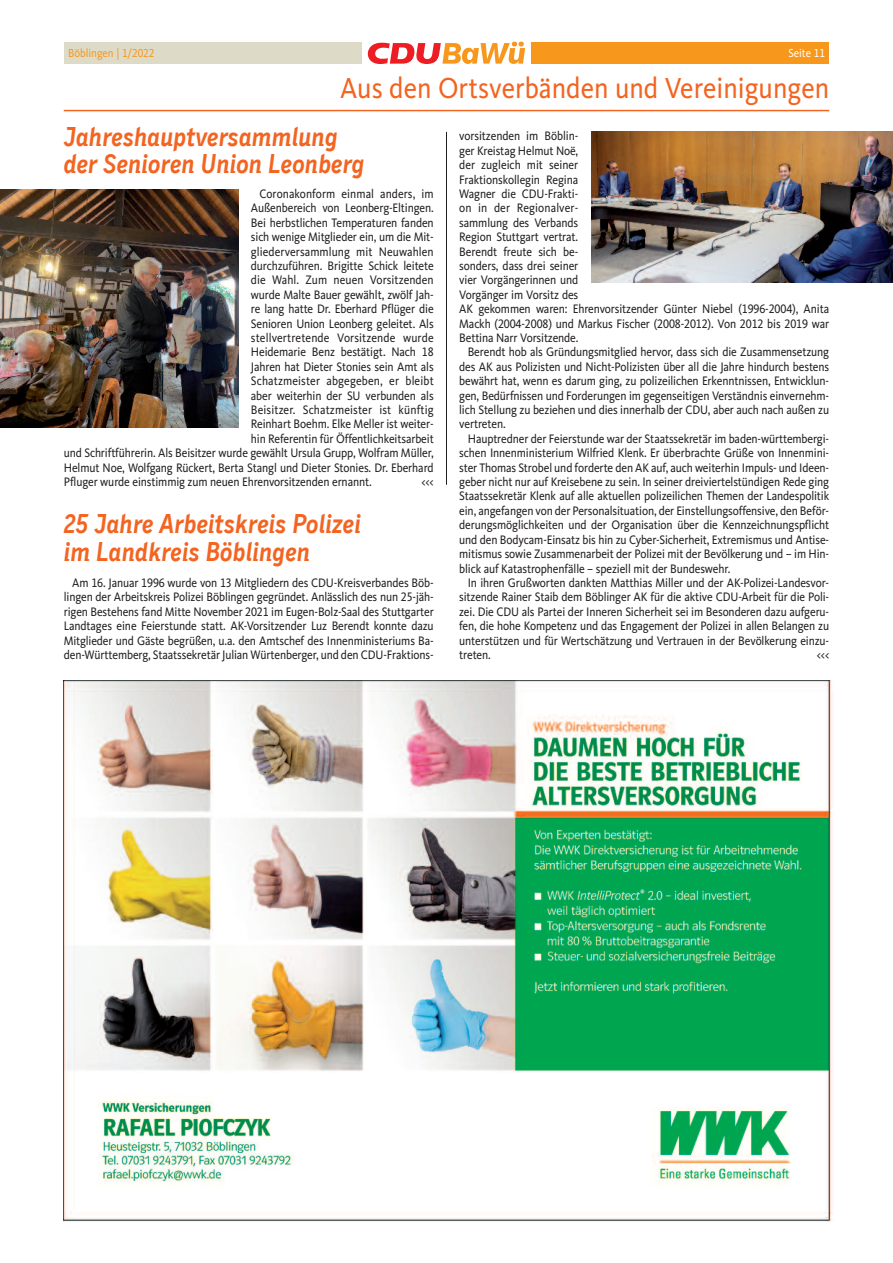
<style>
.page{position:relative;width:893px;height:1263px;background:#fff}
.page>*{position:absolute;margin:0;border:0;box-sizing:border-box;transform-origin:0 0}
.t1{font:30px "CDU Kievit Tab";color:#f36421;scale:.9 1}
.t2{font:italic 700 27px/27px "CDU Skopex";letter-spacing:-.01em;color:#f36421;scale:.9 1}
.t3{font:12.75px/14.4px "CDU Kievit Tab";letter-spacing:-.01em;color:#231f20;text-align:justify;scale:.9 1}
.t4{font:12.75px "CDU Kievit Tab";letter-spacing:.01em;color:#231f20;scale:.9 1}
.t5{font:12px "CDU Kievit Tab";color:#f7981d;scale:.9 1}
.t6{font:12px "CDU Kievit Tab";color:#fff;scale:.9 1}
</style>
<div class="page">
<div style="left:531px;top:43px;width:298px;height:21px;background:#f7981d"></div>
<div style="left:64px;top:43px;width:297px;height:21px;background:#dddbc7"></div>
<hr style="left:64px;top:110px;width:765px;height:1px;background:#f36421">
<svg style="left:368px;top:42px;width:157px;height:22px"></svg>
<img style="left:0;top:189px;width:238px;height:238px">
<img style="left:591px;top:132px;width:302px;height:151px">
<img style="left:64px;top:680px;width:769px;height:542px">
<hr style="left:446px;top:132px;width:1px;height:353px;background:#231f20">
<p class="t5" style="left:68px;top:49px;width:98px">Böblingen | 1/2022</p>
<p class="t6" style="left:788px;top:49px;width:42px">Seite 11</p>
<h1 class="t1" style="left:340px;top:78px;width:545px">Aus den Ortsverbänden und Vereinigungen</h1>
<h2 class="t2" style="left:64px;top:122px;width:336px">Jahreshauptversammlung der Senioren Union Leonberg</h2>
<p class="t3" style="left:259px;top:188px;width:195px">Coronakonform einmal anders, im</p>
<p class="t3" style="left:251px;top:202px;width:205px">Außenbereich von Leonberg-Eltingen.</p>
<p class="t3" style="left:251px;top:217px;width:205px">Bei herbstlichen Temperaturen fanden</p>
<p class="t3" style="left:251px;top:231px;width:205px">sich wenige Mitglieder ein, um die Mit-</p>
<p class="t3" style="left:251px;top:245px;width:205px">gliederversammlung mit Neuwahlen</p>
<p class="t3" style="left:251px;top:260px;width:205px">durchzuführen. Brigitte Schick leitete</p>
<p class="t3" style="left:251px;top:274px;width:205px">die Wahl. Zum neuen Vorsitzenden</p>
<p class="t3" style="left:251px;top:289px;width:205px">wurde Malte Bauer gewählt, zwölf Jah-</p>
<p class="t3" style="left:251px;top:303px;width:205px">re lang hatte Dr. Eberhard Pflüger die</p>
<p class="t3" style="left:251px;top:317px;width:205px">Senioren Union Leonberg geleitet. Als</p>
<p class="t4" style="left:251px;top:334px;width:205px">stellvertretende Vorsitzende wurde</p>
<p class="t3" style="left:251px;top:346px;width:205px">Heidemarie Benz bestätigt. Nach 18</p>
<p class="t3" style="left:251px;top:361px;width:205px">Jahren hat Dieter Stonies sein Amt als</p>
<p class="t4" style="left:251px;top:377px;width:205px">Schatzmeister abgegeben, er bleibt</p>
<p class="t3" style="left:251px;top:389px;width:205px">aber weiterhin der SU verbunden als</p>
<p class="t4" style="left:251px;top:406px;width:205px">Beisitzer. Schatzmeister ist künftig</p>
<p class="t3" style="left:251px;top:418px;width:205px">Reinhart Boehm. Elke Meller ist weiter-</p>
<p class="t3" style="left:251px;top:433px;width:205px">hin Referentin für Öffentlichkeitsarbeit</p>
<p class="t3" style="left:64px;top:447px;width:413px">und Schriftführerin. Als Beisitzer wurde gewählt Ursula Grupp, Wolfram Müller,</p>
<p class="t3" style="left:64px;top:461px;width:413px">Helmut Noe, Wolfgang Rückert, Berta Stangl und Dieter Stonies. Dr. Eberhard</p>
<p class="t3" style="left:64px;top:476px;width:344px">Pfluger wurde einstimmig zum neuen Ehrenvorsitzenden ernannt.</p>
<p class="t3" style="left:421px;top:476px;width:15px">&lt;&lt;&lt;</p>
<h2 class="t2" style="left:64px;top:509px;width:332px;line-height:28.5px">25 Jahre Arbeitskreis Polizei im Landkreis Böblingen</h2>
<p class="t3" style="left:64px;top:577px;width:413px;text-indent:9px">Am 16. Januar 1996 wurde von 13 Mitgliedern des CDU-Kreisverbandes Böb&shy;lingen der Arbeitskreis Polizei Böblingen gegründet. Anlässlich des nun 25-jäh&shy;rigen Bestehens fand Mitte November 2021 im Eugen-Bolz-Saal des Stuttgarter Landtages eine Feierstunde statt. AK-Vorsitzender Luz Berendt konnte dazu Mitglieder und Gäste begrüßen, u.a. den Amtschef des Innenministeriums Ba&shy;den-Württemberg, Staatssekretär Julian Würtenberger, und den CDU-Fraktions-</p>
<p class="t3" style="left:459px;top:130px;width:413px;text-align:left">vorsitzenden im Böblin-<br>ger Kreistag Helmut Noë,<br>der zugleich mit seiner<br>Fraktionskollegin Regina<br>Wagner die CDU-Frakti-<br>on in der Regionalver-<br>sammlung des Verbands<br>Region Stuttgart vertrat.<br>Berendt freute sich be-<br>sonders, dass drei seiner<br>vier Vorgängerinnen und<br>Vorgänger im Vorsitz des<br>AK gekommen waren: Ehrenvorsitzender Günter Niebel (1996-2004), Anita<br>Mackh (2004-2008) und Markus Fischer (2008-2012). Von 2012 bis 2019 war<br>Bettina Narr Vorsitzende.</p>
<p class="t3" style="left:459px;top:346px;width:413px;text-indent:9px">Berendt hob als Gründungsmitglied hervor, dass sich die Zusammensetzung des AK aus Polizisten und Nicht-Polizisten über all die Jahre hindurch bestens bewährt hat, wenn es darum ging, zu polizeilichen Erkenntnissen, Entwicklun&shy;gen, Bedürfnissen und Forderungen im gegenseitigen Verständnis einvernehm&shy;lich Stellung zu beziehen und dies innerhalb der CDU, aber auch nach außen zu vertreten.</p>
<p class="t3" style="left:459px;top:433px;width:413px;text-indent:9px">Hauptredner der Feierstunde war der Staatssekretär im baden-württembergi&shy;schen Innenministerium Wilfried Klenk. Er überbrachte Grüße von Innenmini&shy;ster Thomas Strobel und forderte den AK auf, auch weiterhin Impuls- und Ideen&shy;geber nicht nur auf Kreisebene zu sein. In seiner dreiviertelstündigen Rede ging Staatssekretär Klenk auf alle aktuellen polizeilichen Themen der Landespolitik ein, angefangen von der Personalsituation, der Einstellungsoffensive, den Beför&shy;derungsmöglichkeiten und der Organisation über die Kennzeichnungspflicht und den Bodycam-Einsatz bis hin zu Cyber-Sicherheit, Extremismus und Antise&shy;mitismus sowie Zusammenarbeit der Polizei mit der Bevölkerung und – im Hin&shy;blick auf Katastrophenfälle – speziell mit der Bundeswehr.</p>
<p class="t3" style="left:459px;top:577px;width:413px;text-indent:9px">In ihren Grußworten dankten Matthias Miller und der AK-Polizei-Landesvor&shy;sitzende Rainer Staib dem Böblinger AK für die aktive CDU-Arbeit für die Poli&shy;zei. Die CDU als Partei der Inneren Sicherheit sei im Besonderen dazu aufgeru&shy;fen, die hohe Kompetenz und das Engagement der Polizei in allen Belangen zu unterstützen und für Wertschätzung und Vertrauen in der Bevölkerung einzu&shy;treten.</p>
<p class="t3" style="left:817px;top:649px;width:15px">&lt;&lt;&lt;</p>
</div>
